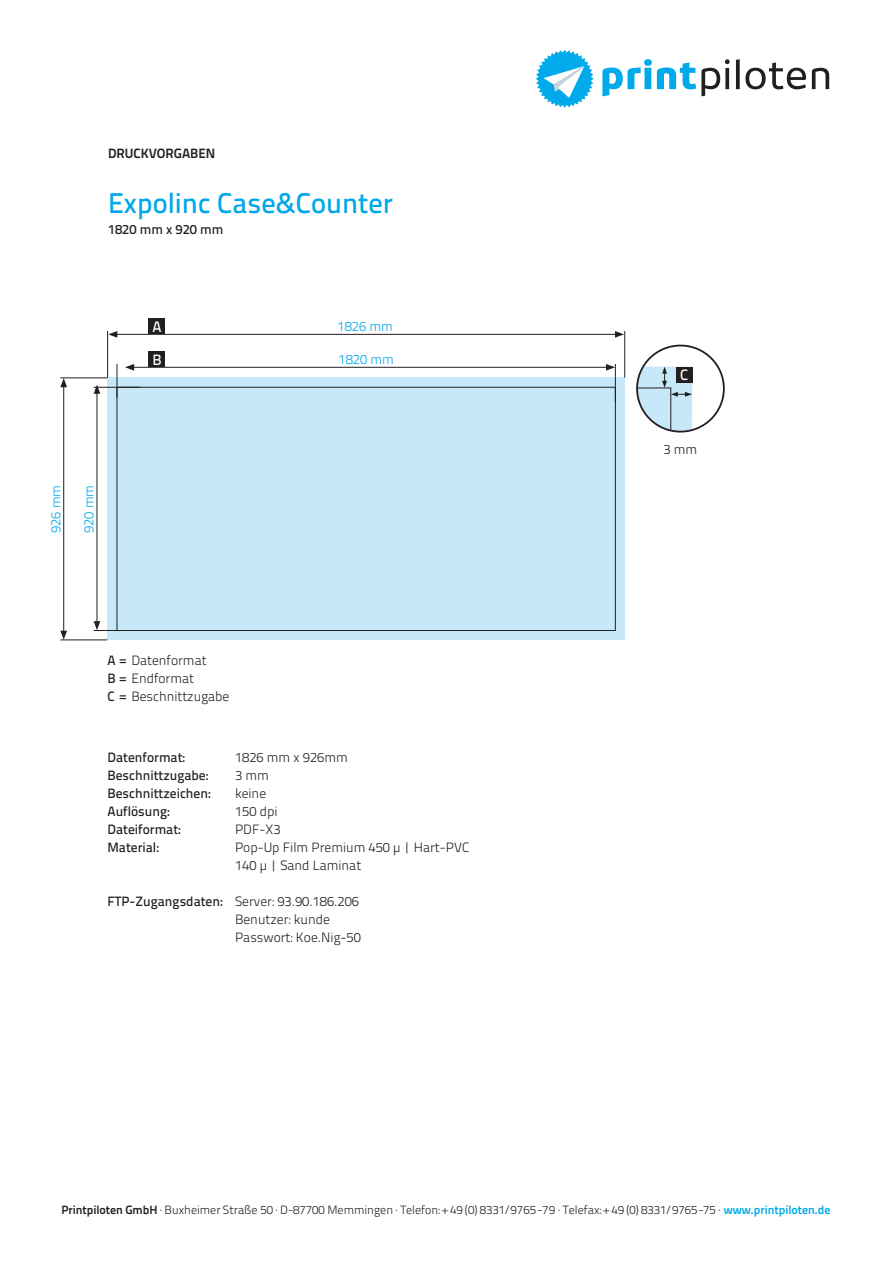
<style>
.page{position:relative;width:893px;height:1263px;background:#fff}
.page>*{position:absolute;margin:0;border:0;box-sizing:border-box;transform-origin:0 0}
.t1{font:28.5px "Titillium Text 25 L 600 wt";color:#00a7e9}
.t2{font:15px "Titillium Text 25 L 600 wt";color:#fff}
.t3{font:13.5px/18px "Titillium Text 25 L 250 wt";color:#231f20}
.t4{font:13.5px "Titillium Text 25 L 600 wt";color:#231f20}
.t5{font:13.5px "Titillium Text 25 L 250 wt";color:#00a7e9}
.t6{font:13.5px "Titillium Text 25 L 800 wt";color:#231f20}
.t7{font:12px "Titillium Text 25 L 250 wt";color:#231f20}
.s1{font-family:"Titillium Text 25 L 600 wt"}
.s2{font-family:"Titillium Text 25 L 800 wt"}
.s3{font-family:"Titillium Text 25 L 800 wt";color:#00aaeb}
</style>
<div class="page">
<div style="left:107px;top:378px;width:518px;height:262px;background:#c6e8f9"></div>
<svg style="left:602px;top:59px;width:128px;height:37px"></svg>
<svg style="left:736px;top:59px;width:70px;height:30px"></svg>
<svg style="left:812px;top:68px;width:17px;height:21px"></svg>
<svg style="left:536px;top:50px;width:58px;height:58px"></svg>
<div style="left:117px;top:387px;width:499px;height:244px;border:1px solid #231f20"></div>
<hr style="left:107px;top:331px;width:1px;height:47px;background:#231f20">
<hr style="left:624px;top:331px;width:1px;height:47px;background:#231f20">
<hr style="left:117px;top:364px;width:1px;height:34px;background:#231f20">
<hr style="left:60px;top:378px;width:47px;height:1px;background:#231f20">
<hr style="left:94px;top:387px;width:46px;height:1px;background:#231f20">
<hr style="left:60px;top:640px;width:47px;height:1px;background:#231f20">
<hr style="left:63px;top:385px;width:1px;height:248px;background:#231f20">
<svg style="left:60px;top:631px;width:7px;height:9px"></svg>
<svg style="left:60px;top:378px;width:7px;height:9px"></svg>
<hr style="left:97px;top:391px;width:1px;height:232px;background:#231f20">
<svg style="left:94px;top:621px;width:28px;height:10px"></svg>
<svg style="left:94px;top:385px;width:6px;height:9px"></svg>
<div style="left:149px;top:318px;width:16px;height:16px;background:#231f20"></div>
<hr style="left:115px;top:334px;width:502px;height:1px;background:#231f20">
<svg style="left:108px;top:331px;width:9px;height:7px"></svg>
<svg style="left:615px;top:331px;width:9px;height:7px"></svg>
<div style="left:149px;top:351px;width:16px;height:16px;background:#231f20"></div>
<hr style="left:132px;top:367px;width:476px;height:1px;background:#231f20">
<svg style="left:125px;top:364px;width:9px;height:7px"></svg>
<svg style="left:606px;top:364px;width:9px;height:7px"></svg>
<hr style="left:615px;top:364px;width:1px;height:38px;background:#231f20">
<svg style="left:637px;top:367px;width:55px;height:65px;background:#bcd6e4"></svg>
<div style="left:676px;top:367px;width:16px;height:16px;background:#231f20"></div>
<p class="t6" style="left:108px;top:143px;width:109px">DRUCKVORGABEN</p>
<p class="t1" style="left:108px;top:181px;width:286px">Expolinc Case&amp;Counter</p>
<p class="t4" style="left:108px;top:219px;width:117px">1820 mm x 920 mm</p>
<p class="t5" style="left:46px;top:533px;width:50px;rotate:-90deg">926 mm</p>
<p class="t5" style="left:79px;top:533px;width:50px;rotate:-90deg">920 mm</p>
<p class="t2" style="left:152px;top:315px;width:11px">A</p>
<p class="t5" style="left:338px;top:316px;width:57px">1826 mm</p>
<p class="t2" style="left:152px;top:348px;width:11px">B</p>
<p class="t5" style="left:339px;top:349px;width:57px">1820 mm</p>
<p class="t3" style="left:107px;top:650px;width:101px"><span class="s1">A =</span> Datenformat</p>
<p class="t3" style="left:107px;top:668px;width:88px"><span class="s1">B =</span> Endformat</p>
<p class="t3" style="left:107px;top:686px;width:124px"><span class="s1">C =</span> Beschnittzugabe</p>
<p class="t4" style="left:108px;top:747px;width:79px">Datenformat:</p>
<p class="t3" style="left:235px;top:748px;width:114px">1826 mm x 926mm</p>
<p class="t4" style="left:108px;top:765px;width:102px">Beschnittzugabe:</p>
<p class="t3" style="left:235px;top:766px;width:35px">3 mm</p>
<p class="t4" style="left:108px;top:783px;width:105px">Beschnittzeichen:</p>
<p class="t3" style="left:235px;top:784px;width:33px">keine</p>
<p class="t4" style="left:108px;top:801px;width:64px">Auflösung:</p>
<p class="t3" style="left:235px;top:802px;width:44px">150 dpi</p>
<p class="t4" style="left:108px;top:819px;width:75px">Dateiformat:</p>
<p class="t3" style="left:235px;top:820px;width:47px">PDF-X3</p>
<p class="t4" style="left:108px;top:837px;width:53px">Material:</p>
<p class="t3" style="left:235px;top:837px;width:236px">Pop-Up Film Premium 450 µ | Hart-PVC</p>
<p class="t3" style="left:235px;top:855px;width:128px">140 µ | Sand Laminat</p>
<p class="t3" style="left:235px;top:892px;width:127px;text-indent:-128px"><span class="s1">FTP-Zugangsdaten:</span> Server: 93.90.186.206<br>Benutzer: kunde<br>Passwort: Koe.Nig-50</p>
<p class="t2" style="left:680px;top:364px;width:10px">C</p>
<p class="t3" style="left:664px;top:440px;width:35px">3 mm</p>
<p class="t7" style="left:62px;top:1201px;width:770px"><span class="s2">Printpiloten GmbH</span> · Buxheimer Straße 50 · D-87700 Memmingen · Telefon: + 49 (0) 8331/9765-79 · Telefax: + 49 (0) 8331/9765-75 · <span class="s3">www.printpiloten.de</span></p>
</div>
